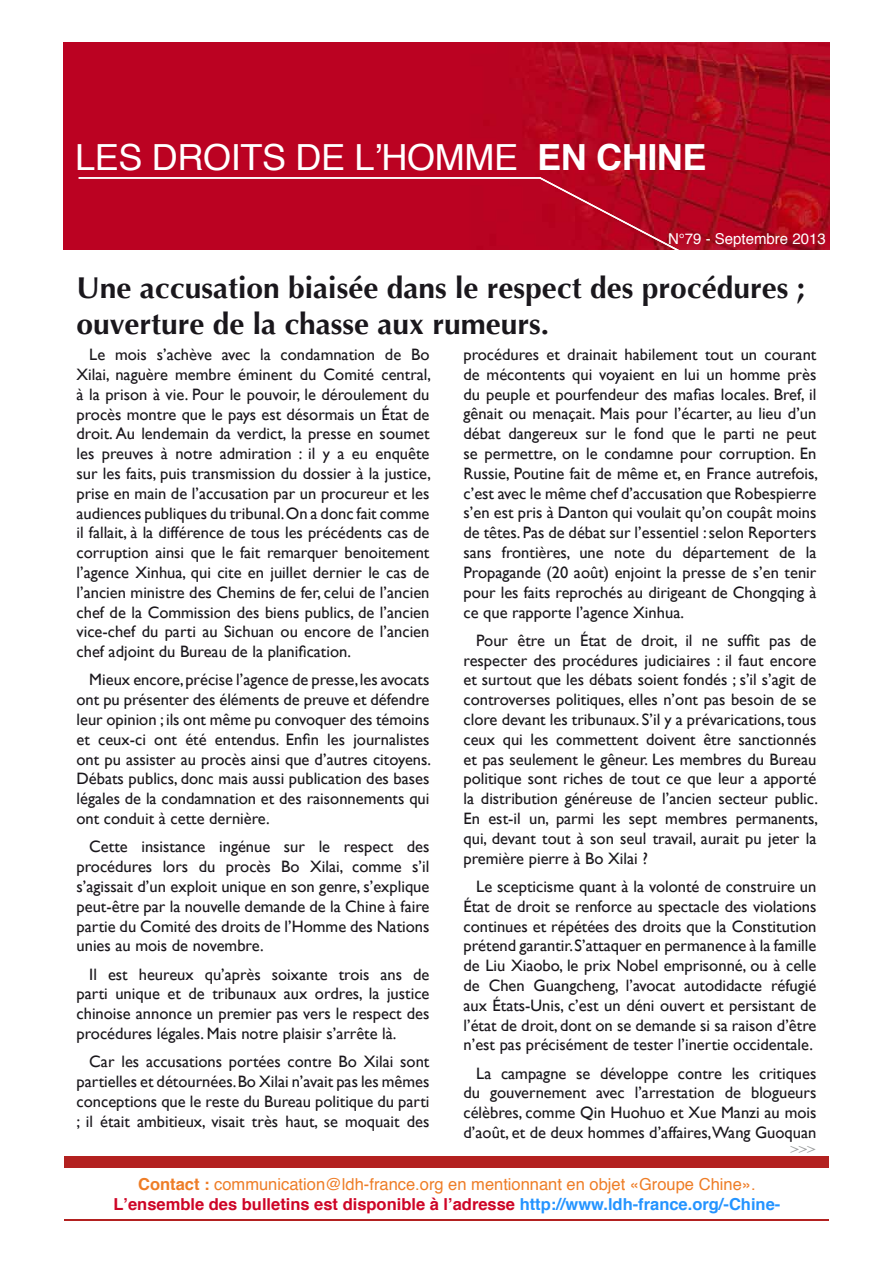
<style>
.page{position:relative;width:893px;height:1263px;background:#fff}
.page>*{position:absolute;margin:0;border:0;box-sizing:border-box;transform-origin:0 0}
.t1{font:36px "Helvetica";letter-spacing:-.01em;color:#fff}
.t2{font:700 30px/36px "Optima";color:#1a171c}
.t3{font:16.5px/19.8px "Gill Sans";color:#1a171c;text-align:justify}
.t4{font:16.5px/19.8px "Helvetica";color:#ee7d27;text-align:center}
.t5{font:15px "Helvetica";color:#fff}
.t6{font:15px "Times";color:#9c9e9f}
.s1{font-weight:700}
.s2{font-weight:700;color:#ce0527}
.s3{font-weight:700;color:#2494ff}
</style>
<div class="page">
<img style="left:64px;top:43px;width:765px;height:206px">
<div style="left:65px;top:1156px;width:764px;height:12px;background:#b32120"></div>
<hr style="left:65px;top:1219px;width:764px;height:2px;background:#b32120">
<svg style="left:538px;top:176px;width:151px;height:74px;background:#b50b25"></svg>
<hr style="left:79px;top:177px;width:462px;height:2px;background:#fff">
<h1 class="t1" style="left:75px;top:129px;width:633px">LES DROITS DE L’HOMME <span class="s1">EN CHINE</span></h1>
<p class="t5" style="left:668px;top:227px;width:159px">N°79 - Septembre 2013</p>
<h2 class="t2" style="left:77px;top:270px;width:730px">Une accusation biaisée dans le respect des procédures ; ouverture de la chasse aux rumeurs.</h2>
<p class="t3" style="left:77px;top:344px;width:356px;text-indent:13px">Le mois s’achève avec la condamnation de Bo Xilai, naguère membre éminent du Comité central, à la prison à vie. Pour le pouvoir, le déroulement du procès montre que le pays est désormais un État de droit. Au lendemain da verdict, la presse en soumet les preuves à notre admiration : il y a eu enquête sur les faits, puis transmission du dossier à la justice, prise en main de l’accusation par un procureur et les audiences publiques du tribunal. On a donc fait comme il fallait, à la différence de tous les précédents cas de corruption ainsi que le fait remarquer benoitement l’agence Xinhua, qui cite en juillet dernier le cas de l’ancien ministre des Chemins de fer, celui de l’ancien chef de la Commission des biens publics, de l’ancien vice-chef du parti au Sichuan ou encore de l’ancien chef adjoint du Bureau de la planification.</p>
<p class="t3" style="left:77px;top:670px;width:356px;text-indent:13px">Mieux encore, précise l’agence de presse, les avocats ont pu présenter des éléments de preuve et défendre leur opinion ; ils ont même pu convoquer des témoins et ceux-ci ont été entendus. Enfin les journalistes ont pu assister au procès ainsi que d’autres citoyens.<br>Débats publics, donc mais aussi publication des bases légales de la condamnation et des raisonnements qui ont conduit à cette dernière.</p>
<p class="t3" style="left:77px;top:837px;width:354px;text-indent:13px">Cette insistance ingénue sur le respect des procédures lors du procès Bo Xilai, comme s’il s’agissait d’un exploit unique en son genre, s’explique peut-être par la nouvelle demande de la Chine à faire partie du Comité des droits de l’Homme des Nations unies au mois de novembre.</p>
<p class="t3" style="left:77px;top:964px;width:354px;text-indent:13px">Il est heureux qu’après soixante trois ans de parti unique et de tribunaux aux ordres, la justice chinoise annonce un premier pas vers le respect des procédures légales. Mais notre plaisir s’arrête là.</p>
<p class="t3" style="left:77px;top:1052px;width:354px;text-indent:13px">Car les accusations portées contre Bo Xilai sont partielles et détournées. Bo Xilai n’avait pas les mêmes conceptions que le reste du Bureau politique du parti ; il était ambitieux, visait très haut, se moquait des</p>
<p class="t3" style="left:463px;top:344px;width:356px">procédures et drainait habilement tout un courant de mécontents qui voyaient en lui un homme près du peuple et pourfendeur des mafias locales. Bref, il gênait ou menaçait. Mais pour l’écarter, au lieu d’un débat dangereux sur le fond que le parti ne peut se permettre, on le condamne pour corruption. En Russie, Poutine fait de même et, en France autrefois, c’est avec le même chef d’accusation que Robespierre s’en est pris à Danton qui voulait qu’on coupât moins de têtes. Pas de débat sur l’essentiel : selon Reporters sans frontières, une note du département de la Propagande (20 août) enjoint la presse de s’en tenir pour les faits reprochés au dirigeant de Chongqing à ce que rapporte l’agence Xinhua.</p>
<p class="t3" style="left:463px;top:630px;width:356px;text-indent:13px">Pour être un État de droit, il ne suffit pas de respecter des procédures judiciaires : il faut encore et surtout que les débats soient fondés ; s’il s’agit de controverses politiques, elles n’ont pas besoin de se clore devant les tribunaux. S’il y a prévarications, tous ceux qui les commettent doivent être sanctionnés et pas seulement le gêneur. Les membres du Bureau politique sont riches de tout ce que leur a apporté la distribution généreuse de l’ancien secteur public.<br>En est-il un, parmi les sept membres permanents, qui, devant tout à son seul travail, aurait pu jeter la première pierre à Bo Xilai ?</p>
<p class="t3" style="left:463px;top:876px;width:354px;text-indent:13px">Le scepticisme quant à la volonté de construire un État de droit se renforce au spectacle des violations continues et répétées des droits que la Constitution prétend garantir. S’attaquer en permanence à la famille de Liu Xiaobo, le prix Nobel emprisonné, ou à celle de Chen Guangcheng, l’avocat autodidacte réfugié aux États-Unis, c’est un déni ouvert et persistant de l’état de droit, dont on se demande si sa raison d’être n’est pas précisément de tester l’inertie occidentale.</p>
<p class="t3" style="left:463px;top:1063px;width:354px;text-indent:13px">La campagne se développe contre les critiques du gouvernement avec l’arrestation de blogueurs célèbres, comme Qin Huohuo et Xue Manzi au mois d’août, et de deux hommes d’affaires,Wang Guoquan</p>
<p class="t6" style="left:790px;top:1134px;width:27px">&gt;&gt;&gt;</p>
<p class="t4" style="left:113px;top:1175px;width:668px"><span class="s1">Contact :</span> communication@ldh-france.org en mentionnant en objet «Groupe Chine».<br><span class="s2">L’ensemble des bulletins est disponible à l’adresse</span> <span class="s3">http://www.ldh-france.org/-Chine-</span></p>
</div>
